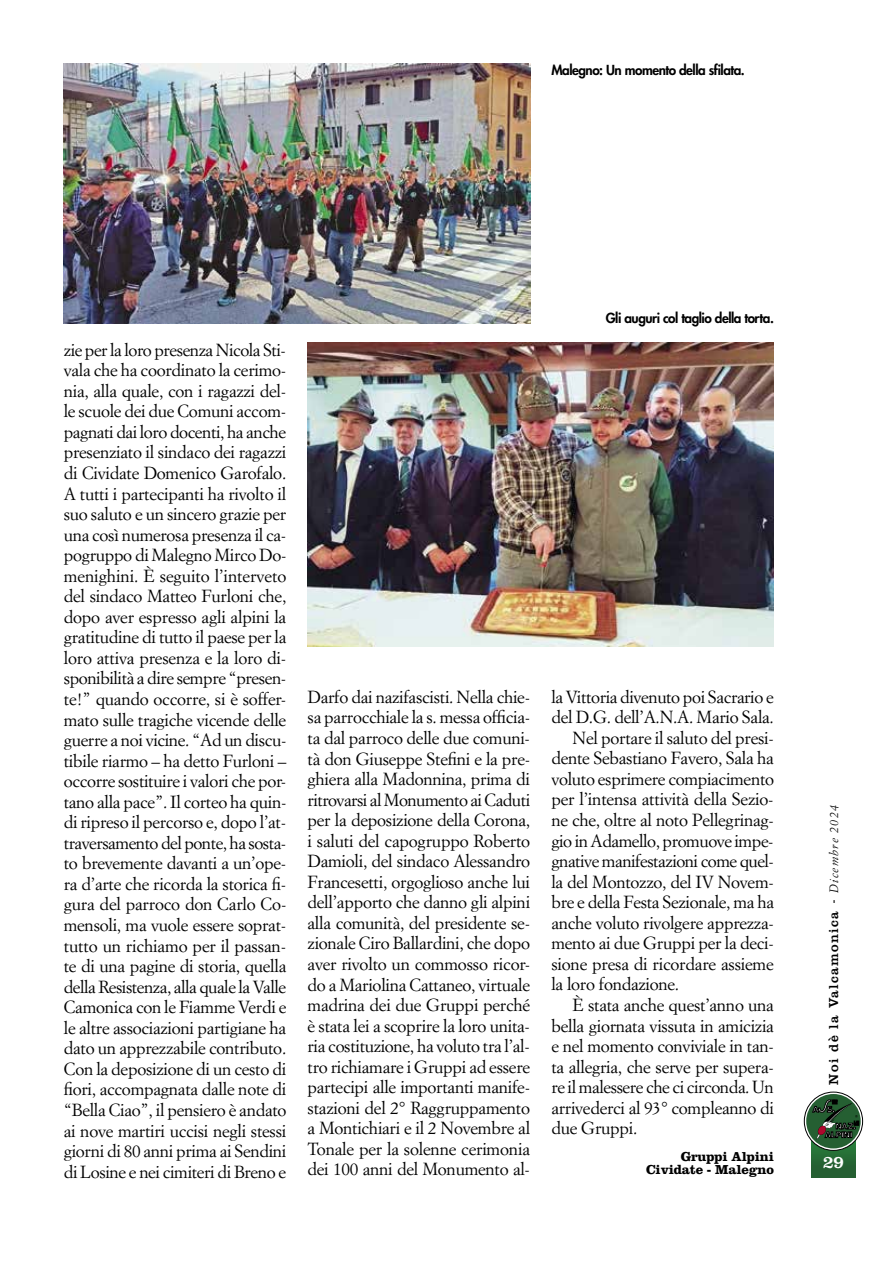
<style>
.page{position:relative;width:893px;height:1263px;background:#fff}
.page>*{position:absolute;margin:0;border:0;box-sizing:border-box;transform-origin:0 0}
.t1{font:18px "Clarendon LT Std";color:#fff}
.t2{font:17.25px/20.5px "Simoncini Garamond Std";letter-spacing:-.015em;color:#000;text-align:justify}
.t3{font:800 13.5px "Futura Std";letter-spacing:-.035em;color:#000}
.t4{font:13.5px "Clarendon LT Std";letter-spacing:.1em;color:#000}
.t5{font:700 13.5px/13.5px "Clarendon LT Std";letter-spacing:-.015em;color:#000;text-align:right}
.s1{font-family:"Trebuchet MS"}
.s2{font-family:"Simoncini Garamond Std";font-style:italic;font-size:12px}
</style>
<div class="page">
<svg style="left:812px;top:1141px;width:43px;height:37px"></svg>
<svg style="left:804px;top:1092px;width:59px;height:58px"></svg>
<div style="left:804px;top:1092px;width:59px;height:58px;border:1px solid #000;border-radius:50%"></div>
<div style="left:806px;top:1094px;width:55px;height:54px;background:#255f32;border-radius:50%"></div>
<svg style="left:812px;top:1100px;width:47px;height:39px"></svg>
<img style="left:308px;top:342px;width:466px;height:304px">
<img style="left:64px;top:63px;width:466px;height:260px">
<p class="t3" style="left:551px;top:61px;width:195px">Malegno: Un momento della sfilata.</p>
<p class="t2" style="left:64px;top:339px;width:224px">zie per la loro presenza Nicola Sti&shy;vala che ha coordinato la cerimo&shy;nia, alla quale, con i ragazzi del&shy;le scuole dei due Comuni accom&shy;pagnati dai loro docenti, ha anche presenziato il sindaco dei ragazzi di Cividate Domenico Garofalo.<br>A tutti i partecipanti ha rivolto il suo saluto e un sincero grazie per una così numerosa presenza il ca&shy;pogruppo di Malegno Mirco Do&shy;menighini. È seguito l’interveto del sindaco Matteo Furloni che, dopo aver espresso agli alpini la gratitudine di tutto il paese per la loro attiva presenza e la loro di&shy;sponibilità a dire sempre “presen&shy;te!” quando occorre, si è soffer&shy;mato sulle tragiche vicende delle guerre a noi vicine. “Ad un discu&shy;tibile riarmo – ha detto Furloni – occorre sostituire i valori che por&shy;tano alla pace”. Il corteo ha quin&shy;di ripreso il percorso e, dopo l’at&shy;traversamento del ponte, ha sosta&shy;to brevemente davanti a un’ope&shy;ra d’arte che ricorda la storica fi&shy;gura del parroco don Carlo Co&shy;mensoli, ma vuole essere soprat&shy;tutto un richiamo per il passan&shy;te di una pagine di storia, quella della Resistenza, alla quale la Valle Camonica con le Fiamme Verdi e le altre associazioni partigiane ha dato un apprezzabile contributo.<br>Con la deposizione di un cesto di fiori, accompagnata dalle note di “Bella Ciao”, il pensiero è andato ai nove martiri uccisi negli stessi giorni di 80 anni prima ai Sendini di Losine e nei cimiteri di Breno e</p>
<p class="t3" style="left:606px;top:310px;width:170px">Gli auguri col taglio della torta.</p>
<p class="t2" style="left:308px;top:686px;width:224px">Darfo dai nazifascisti. Nella chie&shy;sa parrocchiale la s. messa officia&shy;ta dal parroco delle due comuni&shy;tà don Giuseppe Stefini e la pre&shy;ghiera alla Madonnina, prima di ritrovarsi al Monumento ai Caduti per la deposizione della Corona, i saluti del capogruppo Roberto Damioli, del sindaco Alessandro Francesetti, orgoglioso anche lui dell’apporto che danno gli alpini alla comunità, del presidente se&shy;zionale Ciro Ballardini, che dopo aver rivolto un commosso ricor&shy;do a Mariolina Cattaneo, virtuale madrina dei due Gruppi perché è stata lei a scoprire la loro unita&shy;ria costituzione, ha voluto tra l’al&shy;tro richiamare i Gruppi ad essere partecipi alle importanti manife&shy;stazioni del 2° Raggruppamento a Montichiari e il 2 Novembre al Tonale per la solenne cerimonia dei 100 anni del Monumento al-</p>
<p class="t2" style="left:551px;top:686px;width:224px">la Vittoria divenuto poi Sacrario e</p>
<p class="t2" style="left:551px;top:707px;width:224px">del D.G. dell’A.N.A. Mario Sala.</p>
<p class="t2" style="left:573px;top:727px;width:203px">Nel portare il saluto del presi-</p>
<p class="t2" style="left:551px;top:748px;width:224px">dente Sebastiano Favero, Sala ha</p>
<p class="t2" style="left:551px;top:768px;width:224px">voluto esprimere compiacimento</p>
<p class="t2" style="left:551px;top:789px;width:224px">per l’intensa attività della Sezio-</p>
<p class="t2" style="left:551px;top:809px;width:224px">ne che, oltre al noto Pellegrinag-</p>
<p class="t2" style="left:551px;top:830px;width:224px">gio in Adamello, promuove impe-</p>
<p class="t2" style="left:551px;top:850px;width:224px">gnative manifestazioni come quel-</p>
<p class="t2" style="left:551px;top:871px;width:224px">la del Montozzo, del IV Novem-</p>
<p class="t2" style="left:551px;top:891px;width:224px">bre e della Festa Sezionale, ma ha</p>
<p class="t2" style="left:551px;top:912px;width:224px">anche voluto rivolgere apprezza-</p>
<p class="t2" style="left:551px;top:933px;width:224px">mento ai due Gruppi per la deci-</p>
<p class="t2" style="left:551px;top:953px;width:224px">sione presa di ricordare assieme</p>
<p class="t2" style="left:551px;top:974px;width:129px">la loro fondazione.</p>
<p class="t2" style="left:573px;top:994px;width:203px">È stata anche quest’anno una</p>
<p class="t2" style="left:551px;top:1015px;width:224px">bella giornata vissuta in amicizia</p>
<p class="t2" style="left:551px;top:1035px;width:224px">e nel momento conviviale in tan-</p>
<p class="t2" style="left:551px;top:1056px;width:224px">ta allegria, che serve per supera-</p>
<p class="t2" style="left:551px;top:1076px;width:224px">re il malessere che ci circonda. Un</p>
<p class="t2" style="left:551px;top:1097px;width:224px">arrivederci al 93° compleanno di</p>
<p class="t2" style="left:551px;top:1117px;width:87px">due Gruppi.</p>
<p class="t5" style="left:646px;top:1149px;width:129px">Gruppi Alpini<br>Cividate - Malegno</p>
<p class="t4" style="left:826px;top:1084px;width:281px;rotate:-90deg">Noi dè la Valcamonica <span class="s1">-</span> <span class="s2">Dicembre 2024</span></p>
<p class="t1" style="left:823px;top:1151px;width:23px">29</p>
</div>
